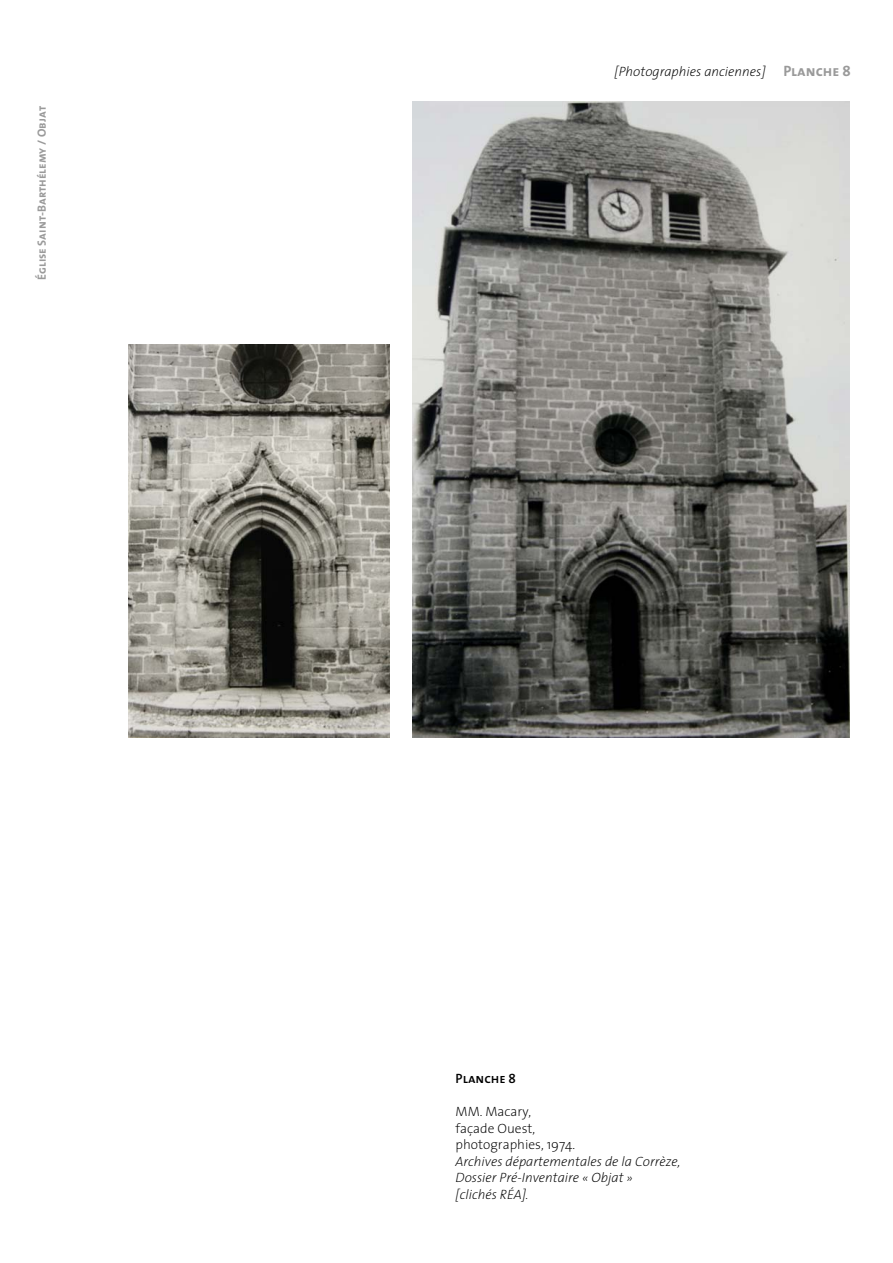
<style>
.page{position:relative;width:893px;height:1263px;background:#fff}
.page>*{position:absolute;margin:0;border:0;box-sizing:border-box;transform-origin:0 0}
.t1{font:italic 200 13.5px "The Sans";color:#000}
.t2{font:200 13.5px "The Sans";color:#000}
.t3{font:13.5px "The Sans Semi Bold Caps";color:#000}
.t4{font:12px "The Sans Bold Caps";color:#9a9a9a}
.s1{font-family:"The Sans Bold Caps";font-weight:400;font-style:normal;font-size:15px;color:#9a9a9a}
</style>
<div class="page">
<img style="left:412px;top:102px;width:437px;height:635px">
<img style="left:129px;top:345px;width:260px;height:392px">
<p class="t4" style="left:35px;top:280px;width:175px;rotate:-90deg">Église Saint-Barthélemy / Objat</p>
<p class="t1" style="left:614px;top:66px;width:238px">[Photographies anciennes] <span class="s1">Planche 8</span></p>
<p class="t3" style="left:455px;top:1071px;width:62px">Planche 8</p>
<p class="t2" style="left:455px;top:1106px;width:77px">MM. Macary,</p>
<p class="t2" style="left:455px;top:1123px;width:81px">façade Ouest,</p>
<p class="t2" style="left:455px;top:1139px;width:121px">photographies, 1974.</p>
<p class="t1" style="left:455px;top:1156px;width:226px">Archives départementales de la Corrèze,</p>
<p class="t1" style="left:455px;top:1172px;width:179px">Dossier Pré-Inventaire « Objat »</p>
<p class="t1" style="left:455px;top:1189px;width:75px">[clichés RÉA].</p>
</div>
